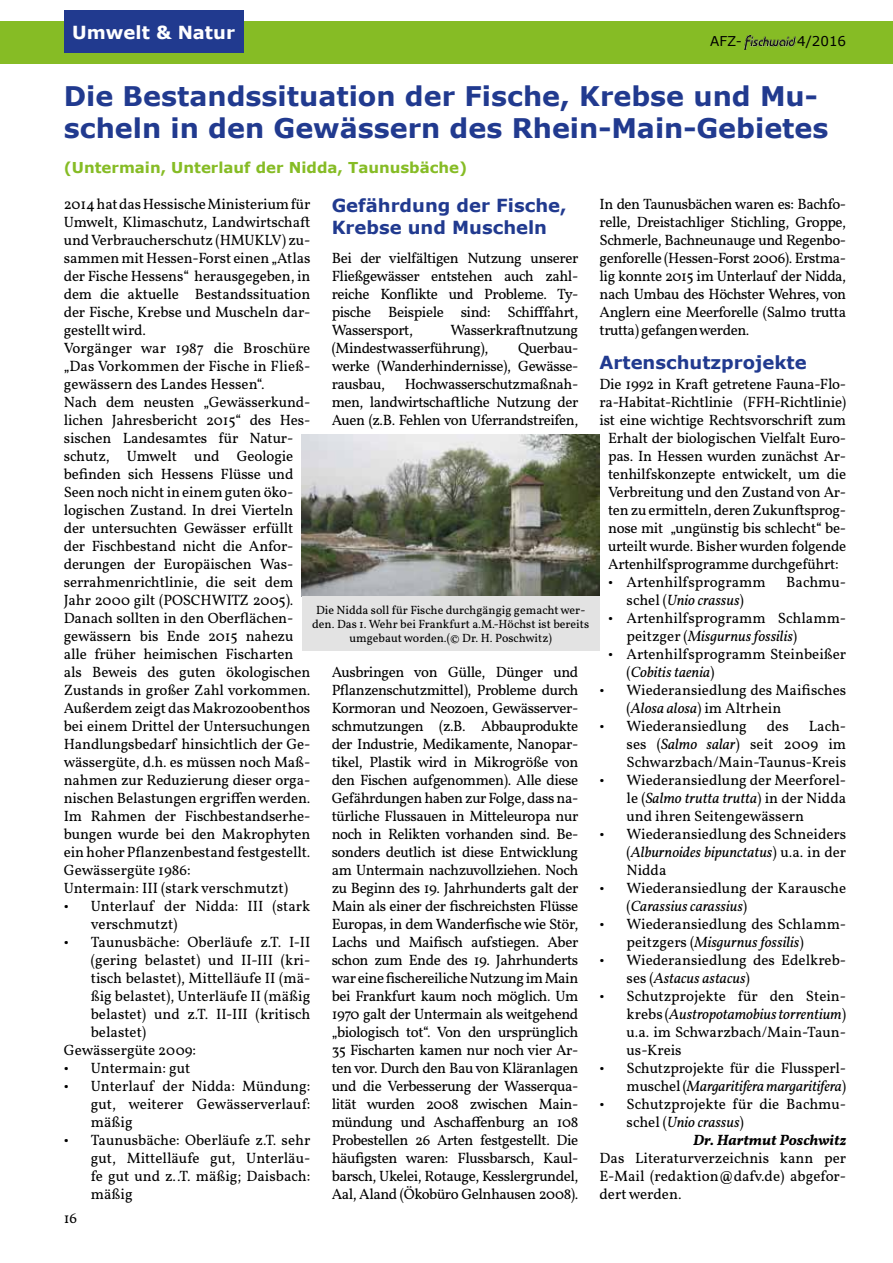
<style>
.page{position:relative;width:893px;height:1263px;background:#fff}
.page>*{position:absolute;margin:0;border:0;box-sizing:border-box;transform-origin:0 0}
.t1{font:700 27px/32.4px "Verdana";color:#213a8f}
.t2{font:700 18px/21.6px "Verdana";color:#213a8f}
.t3{font:700 18px "Verdana";color:#fff}
.t4{font:15px/18px "Vollkorn";letter-spacing:-.01em;color:#000;text-align:justify}
.t5{font:700 15px "Verdana";color:#86bc25}
.t6{font:15px/18px "Vollkorn";letter-spacing:-.03em;color:#000}
.t7{font:italic 15px "Vollkorn";color:#000}
.t8{font:italic 600 15px "Vollkorn";color:#000}
.t9{font:13.5px "Verdana";color:#000}
.t10{font:12px/14.4px "Vollkorn";color:#000;text-align:center}
.s1{font-style:normal}
.s2{font-style:italic}
</style>
<div class="page">
<div style="left:0;top:21px;width:893px;height:43px;background:#86bc25"></div>
<img style="left:744px;top:36px;width:51px;height:13px">
<img style="left:302px;top:435px;width:298px;height:162px">
<div style="left:64px;top:11px;width:179px;height:42px;background:#213a8f"></div>
<div style="left:302px;top:597px;width:298px;height:54px;background:#e3e3e3"></div>
<p class="t3" style="left:72px;top:19px;width:164px">Umwelt &amp; Natur</p>
<p class="t9" style="left:710px;top:32px;width:33px">AFZ-</p>
<p class="t9" style="left:797px;top:32px;width:51px">4/2016</p>
<h1 class="t1" style="left:64px;top:79px;width:766px">Die Bestandssituation der Fische, Krebse und Mu&shy;scheln in den Gewässern des Rhein-Main-Gebietes</h1>
<p class="t5" style="left:64px;top:157px;width:405px">(Untermain, Unterlauf der Nidda, Taunusbäche)</p>
<p class="t4" style="left:64px;top:195px;width:248px;text-align:left">2014 hat das Hessische Ministerium für Umwelt, Klimaschutz, Landwirtschaft und Verbraucherschutz (HMUKLV) zu&shy;sammen mit Hessen-Forst einen „Atlas der Fische Hessens“ herausgegeben, in dem die aktuelle Bestandssituation der Fische, Krebse und Muscheln dar&shy;gestellt wird.<br>Vorgänger war 1987 die Broschüre „Das Vorkommen der Fische in Fließ&shy;gewässern des Landes Hessen“.<br>Nach dem neusten „Gewässerkund&shy;lichen Jahresbericht 2015“ des Hes&shy;sischen Landesamtes für Natur&shy;schutz, Umwelt und Geologie befinden sich Hessens Flüsse und Seen noch nicht in einem guten öko&shy;logischen Zustand. In drei Vierteln der untersuchten Gewässer erfüllt der Fischbestand nicht die Anfor&shy;derungen der Europäischen Was&shy;serrahmenrichtlinie, die seit dem Jahr 2000 gilt (POSCHWITZ 2005).<br>Danach sollten in den Oberflächen&shy;gewässern bis Ende 2015 nahezu alle früher heimischen Fischarten als Beweis des guten ökologischen Zustands in großer Zahl vorkommen.<br>Außerdem zeigt das Makrozoobenthos bei einem Drittel der Untersuchungen Handlungsbedarf hinsichtlich der Ge&shy;wässergüte, d.h. es müssen noch Maß&shy;nahmen zur Reduzierung dieser orga&shy;nischen Belastungen ergriffen werden.<br>Im Rahmen der Fischbestandserhe&shy;bungen wurde bei den Makrophyten ein hoher Pflanzenbestand festgestellt.<br>Gewässergüte 1986:<br>Untermain: III (stark verschmutzt)</p>
<p class="t4" style="left:91px;top:897px;width:221px;text-indent:-27px">• Unterlauf der Nidda: III (stark verschmutzt)</p>
<p class="t4" style="left:64px;top:933px;width:248px">• Taunusbäche: Oberläufe z.T. I-II</p>
<p class="t4" style="left:91px;top:951px;width:221px">(gering belastet) und II-III (kri-</p>
<p class="t4" style="left:91px;top:969px;width:221px">tisch belastet), Mittelläufe II (mä-</p>
<p class="t4" style="left:91px;top:987px;width:221px">ßig belastet), Unterläufe II (mäßig</p>
<p class="t4" style="left:91px;top:1005px;width:221px">belastet) und z.T. II-III (kritisch</p>
<p class="t4" style="left:91px;top:1023px;width:57px">belastet)</p>
<p class="t4" style="left:64px;top:1041px;width:134px">Gewässergüte 2009:</p>
<p class="t4" style="left:64px;top:1059px;width:128px">• Untermain: gut</p>
<p class="t4" style="left:91px;top:1077px;width:221px;text-indent:-27px">• Unterlauf der Nidda: Mündung: gut, weiterer Gewässerverlauf: mäßig</p>
<p class="t4" style="left:91px;top:1131px;width:221px;text-indent:-27px">• Taunusbäche: Oberläufe z.T. sehr gut, Mittelläufe gut, Unterläu&shy;fe gut und z..T. mäßig; Daisbach: mäßig</p>
<p class="t4" style="left:600px;top:195px;width:248px">In den Taunusbächen waren es: Bachfo&shy;relle, Dreistachliger Stichling, Groppe, Schmerle, Bachneunauge und Regenbo&shy;genforelle (Hessen-Forst 2006). Erstma&shy;lig konnte 2015 im Unterlauf der Nidda, nach Umbau des Höchster Wehres, von Anglern eine Meerforelle (Salmo trutta trutta) gefangen werden.</p>
<p class="t2" style="left:600px;top:352px;width:209px">Artenschutzprojekte</p>
<p class="t4" style="left:600px;top:375px;width:248px;text-align:center">Die 1992 in Kraft getretene Fauna-Flo&shy;ra-Habitat-Richtlinie (FFH-Richtlinie) ist eine wichtige Rechtsvorschrift zum Erhalt der biologischen Vielfalt Euro&shy;pas. In Hessen wurden zunächst Ar&shy;tenhilfskonzepte entwickelt, um die Verbreitung und den Zustand von Ar&shy;ten zu ermitteln, deren Zukunftsprog&shy;nose mit „ungünstig bis schlecht“ be&shy;urteilt wurde. Bisher wurden folgende Artenhilfsprogramme durchgeführt:</p>
<p class="t4" style="left:608px;top:573px;width:159px">• Artenhilfsprogramm</p>
<p class="t4" style="left:786px;top:573px;width:62px">Bachmu-</p>
<p class="t7" style="left:627px;top:590px;width:119px"><span class="s1">schel (</span>Unio crassus<span class="s1">)</span></p>
<p class="t4" style="left:627px;top:609px;width:221px;text-indent:-18px">• Artenhilfsprogramm Schlamm&shy;peitzger (<span class="s2">Misgurnus fossilis</span>)</p>
<p class="t4" style="left:627px;top:645px;width:221px;text-indent:-18px">• Artenhilfsprogramm Steinbeißer (<span class="s2">Cobitis taenia</span>)</p>
<p class="t4" style="left:627px;top:681px;width:221px;text-indent:-27px">• Wiederansiedlung des Maifisches (<span class="s2">Alosa alosa</span>) im Altrhein</p>
<p class="t4" style="left:600px;top:717px;width:149px">• Wiederansiedlung</p>
<p class="t4" style="left:767px;top:717px;width:23px">des</p>
<p class="t2" style="left:332px;top:195px;width:236px">Gefährdung der Fische,<br>Krebse und Muscheln</p>
<p class="t4" style="left:332px;top:249px;width:248px">Bei der vielfältigen Nutzung unserer Fließgewässer entstehen auch zahl&shy;reiche Konflikte und Probleme. Ty&shy;pische Beispiele sind: Schifffahrt, Wassersport,</p>
<p class="t6" style="left:332px;top:321px;width:248px;text-indent:119px">Wasserkraftnutzung (Mindestwasserführung),</p>
<p class="t4" style="left:332px;top:339px;width:248px;text-indent:186px">Querbau&shy;werke (Wanderhindernisse), Gewässe&shy;rausbau,</p>
<p class="t4" style="left:332px;top:375px;width:248px;text-indent:73px">Hochwasserschutzmaßnah&shy;men, landwirtschaftliche Nutzung der Auen (z.B. Fehlen von Uferrandstreifen,</p>
<p class="t10" style="left:312px;top:603px;width:279px">Die Nidda soll für Fische durchgängig gemacht wer&shy;den. Das 1. Wehr bei Frankfurt a.M.-Höchst ist bereits umgebaut worden.(© Dr. H. Poschwitz)</p>
<p class="t4" style="left:332px;top:663px;width:248px">Ausbringen von Gülle, Dünger und Pflanzenschutzmittel), Probleme durch Kormoran und Neozoen, Gewässerver&shy;schmutzungen (z.B. Abbauprodukte der Industrie, Medikamente, Nanopar&shy;tikel, Plastik wird in Mikrogröße von den Fischen aufgenommen). Alle diese Gefährdungen haben zur Folge, dass na&shy;türliche Flussauen in Mitteleuropa nur noch in Relikten vorhanden sind. Be&shy;sonders deutlich ist diese Entwicklung am Untermain nachzuvollziehen. Noch zu Beginn des 19. Jahrhunderts galt der Main als einer der fischreichsten Flüsse Europas, in dem Wanderfische wie Stör, Lachs und Maifisch aufstiegen. Aber schon zum Ende des 19. Jahrhunderts war eine fischereiliche Nutzung im Main bei Frankfurt kaum noch möglich. Um 1970 galt der Untermain als weitgehend „biologisch tot“. Von den ursprünglich 35 Fischarten kamen nur noch vier Ar&shy;ten vor. Durch den Bau von Kläranlagen und die Verbesserung der Wasserqua&shy;lität wurden 2008 zwischen Main&shy;mündung und Aschaffenburg an 108<br>Probestellen 26 Arten festgestellt. Die häufigsten waren: Flussbarsch, Kaul&shy;barsch, Ukelei, Rotauge, Kesslergrundel, Aal, Aland (Ökobüro Gelnhausen 2008).</p>
<p class="t4" style="left:627px;top:717px;width:221px;text-indent:182px">Lach&shy;ses (<span class="s2">Salmo salar</span>) seit 2009 im Schwarzbach/Main-Taunus-Kreis</p>
<p class="t4" style="left:627px;top:771px;width:221px;text-indent:-27px">• Wiederansiedlung der Meerforel&shy;le (<span class="s2">Salmo trutta trutta</span>) in der Nidda und ihren Seitengewässern</p>
<p class="t4" style="left:627px;top:825px;width:221px;text-indent:-27px">• Wiederansiedlung des Schneiders (<span class="s2">Alburnoides bipunctatus</span>) u.a. in der Nidda</p>
<p class="t4" style="left:627px;top:879px;width:221px;text-indent:-27px">• Wiederansiedlung der Karausche (<span class="s2">Carassius carassius</span>)</p>
<p class="t4" style="left:627px;top:915px;width:221px;text-indent:-27px">• Wiederansiedlung des Schlamm&shy;peitzgers (<span class="s2">Misgurnus fossilis</span>)</p>
<p class="t4" style="left:627px;top:951px;width:221px;text-indent:-27px">• Wiederansiedlung des Edelkreb&shy;ses (<span class="s2">Astacus astacus</span>)</p>
<p class="t4" style="left:627px;top:987px;width:221px;text-indent:-27px">• Schutzprojekte für den Stein&shy;krebs (<span class="s2">Austropotamobius torrentium</span>) u.a. im Schwarzbach/Main-Taun&shy;us-Kreis</p>
<p class="t4" style="left:600px;top:1059px;width:248px;text-align:right">• Schutzprojekte für die Flussperl&shy;muschel (<span class="s2">Margaritifera margaritifera</span>)</p>
<p class="t4" style="left:600px;top:1095px;width:248px">• Schutzprojekte für die Bachmu-</p>
<p class="t7" style="left:627px;top:1112px;width:119px"><span class="s1">schel (</span>Unio crassus<span class="s1">)</span></p>
<p class="t8" style="left:693px;top:1130px;width:154px">Dr. Hartmut Poschwitz</p>
<p class="t4" style="left:600px;top:1149px;width:248px">Das Literaturverzeichnis kann per E-Mail (redaktion@dafv.de) abgefor&shy;dert werden.</p>
<p class="t4" style="left:64px;top:1209px;width:15px">16</p>
</div>
